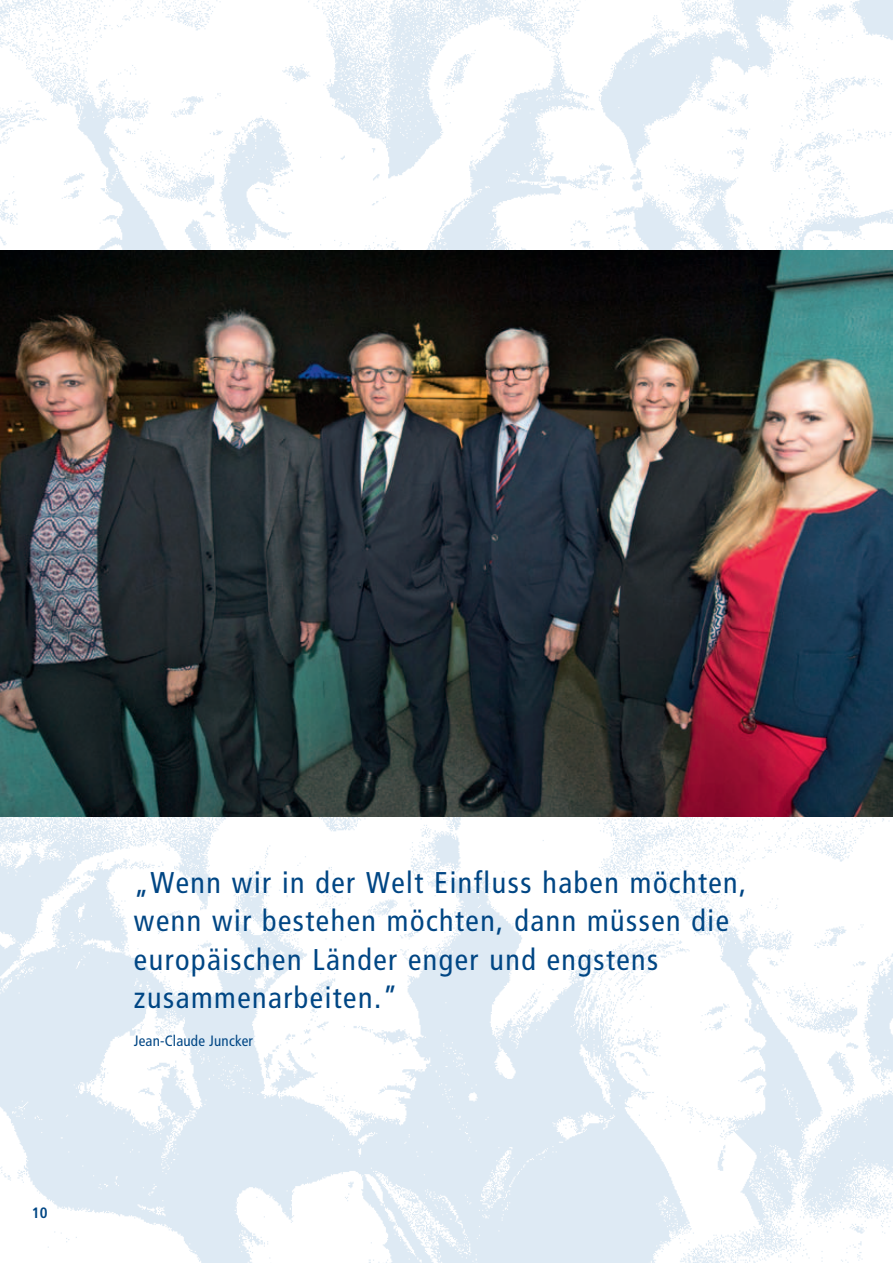
<style>
.page{position:relative;width:893px;height:1263px;background:#fff}
.page>*{position:absolute;margin:0;border:0;box-sizing:border-box;transform-origin:0 0}
.t1{font:condensed 30px/38.2px "Frutiger LT Std";letter-spacing:.05em;color:#004684}
.t2{font:condensed 15px "Frutiger LT Std";letter-spacing:.01em;color:#004684}
.t3{font:700 condensed 15px "Frutiger LT Std";color:#004684}
</style>
<div class="page">
<img style="left:0;top:442px;width:893px;height:821px">
<img style="left:0;top:0;width:893px;height:442px">
<p class="t3" style="left:32px;top:1204px;width:17px">10</p>
<p class="t1" style="left:134px;top:864px;width:614px">„Wenn wir in der Welt Einfluss haben möchten, wenn wir bestehen möchten, dann müssen die europäischen Länder enger und engstens zusammenarbeiten.”</p>
<p class="t2" style="left:134px;top:1032px;width:121px">Jean-Claude Juncker</p>
</div>
